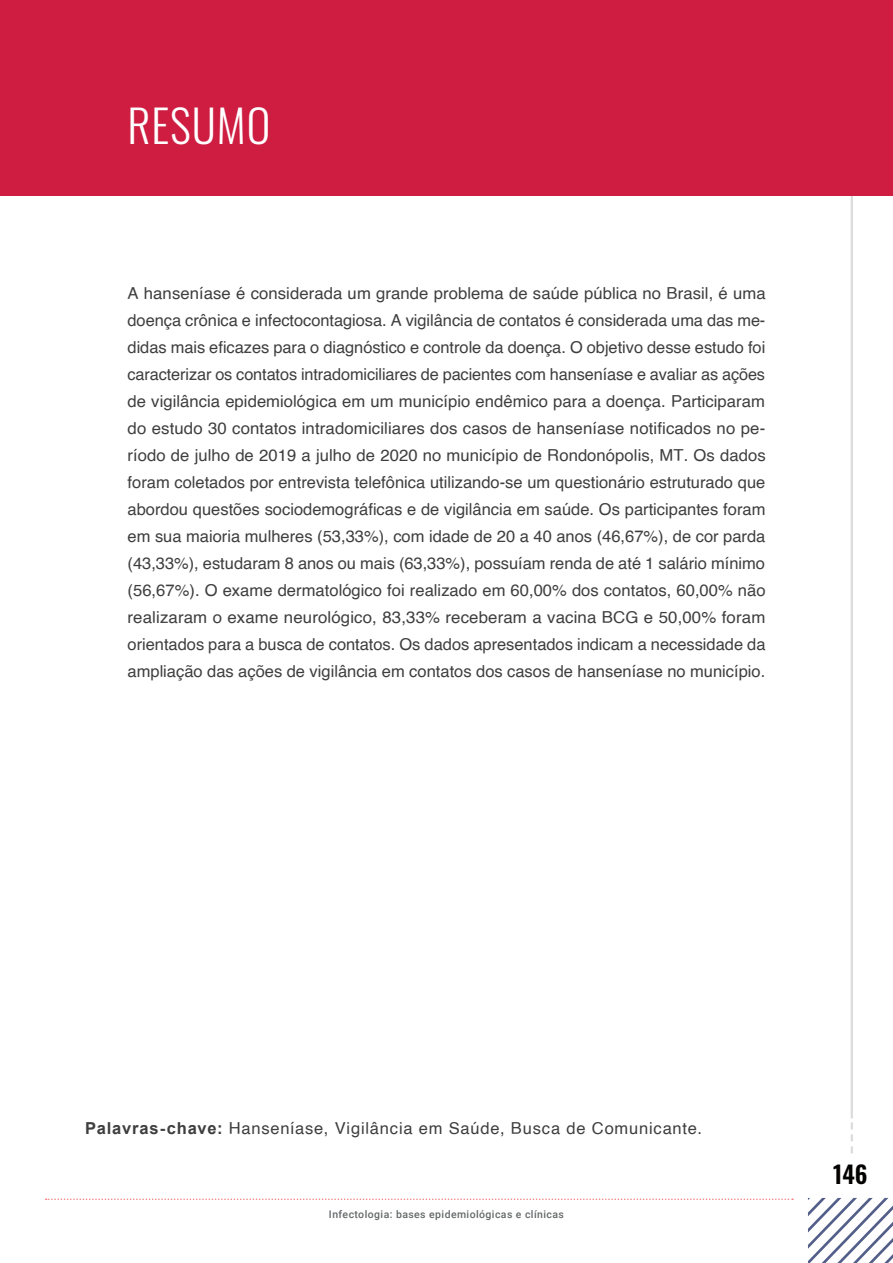
<style>
.page{position:relative;width:893px;height:1263px;background:#fff}
.page>*{position:absolute;margin:0;border:0;box-sizing:border-box;transform-origin:0 0}
._03_resumo{font:300 45px "Oswald";letter-spacing:.02em;color:#fff}
.t1{font:600 24px "Oswald";color:#040101}
._03_resumo_texto{font:16.5px/27px "Helvetica";color:#3e3e3f;text-align:justify}
._03_palavras-chave{font:16.5px "Helvetica";letter-spacing:.045em;color:#3e3e3f}
.t2{font:500 10.5px "Roboto";letter-spacing:.04em;color:#646869}
.s1{font-family:"Arial";font-weight:700}
</style>
<div class="page">
<svg style="left:46px;top:1198px;width:747px;height:2px"></svg>
<svg style="left:808px;top:1198px;width:85px;height:65px"></svg>
<hr style="left:851px;top:44px;width:2px;height:1074px;background:#8b8987">
<svg style="left:851px;top:1122px;width:2px;height:31px"></svg>
<div style="left:0;top:0;width:893px;height:196px;background:#ce1d41"></div>
<p class="_03_resumo" style="left:128px;top:86px;width:144px">RESUMO</p>
<p class="_03_resumo_texto" style="left:128px;top:280px;width:640px">A hanseníase é considerada um grande problema de saúde pública no Brasil, é uma doença crônica e infectocontagiosa. A vigilância de contatos é considerada uma das me&shy;didas mais eficazes para o diagnóstico e controle da doença. O objetivo desse estudo foi caracterizar os contatos intradomiciliares de pacientes com hanseníase e avaliar as ações de vigilância epidemiológica em um município endêmico para a doença. Participaram do estudo 30 contatos intradomiciliares dos casos de hanseníase notificados no pe&shy;ríodo de julho de 2019 a julho de 2020 no município de Rondonópolis, MT. Os dados foram coletados por entrevista telefônica utilizando-se um questionário estruturado que abordou questões sociodemográficas e de vigilância em saúde. Os participantes foram em sua maioria mulheres (53,33%), com idade de 20 a 40 anos (46,67%), de cor parda (43,33%), estudaram 8 anos ou mais (63,33%), possuíam renda de até 1 salário mínimo (56,67%). O exame dermatológico foi realizado em 60,00% dos contatos, 60,00% não realizaram o exame neurológico, 83,33% receberam a vacina BCG e 50,00% foram orientados para a busca de contatos. Os dados apresentados indicam a necessidade da ampliação das ações de vigilância em contatos dos casos de hanseníase no município.</p>
<p class="_03_palavras-chave" style="left:85px;top:1115px;width:618px"><span class="s1">Palavras-chave:</span> Hanseníase, Vigilância em Saúde, Busca de Comunicante.</p>
<p class="t2" style="left:329px;top:1207px;width:236px">Infectologia: bases epidemiológicas e clínicas</p>
<h2 class="t1" style="left:833px;top:1162px;width:36px">146</h2>
</div>
